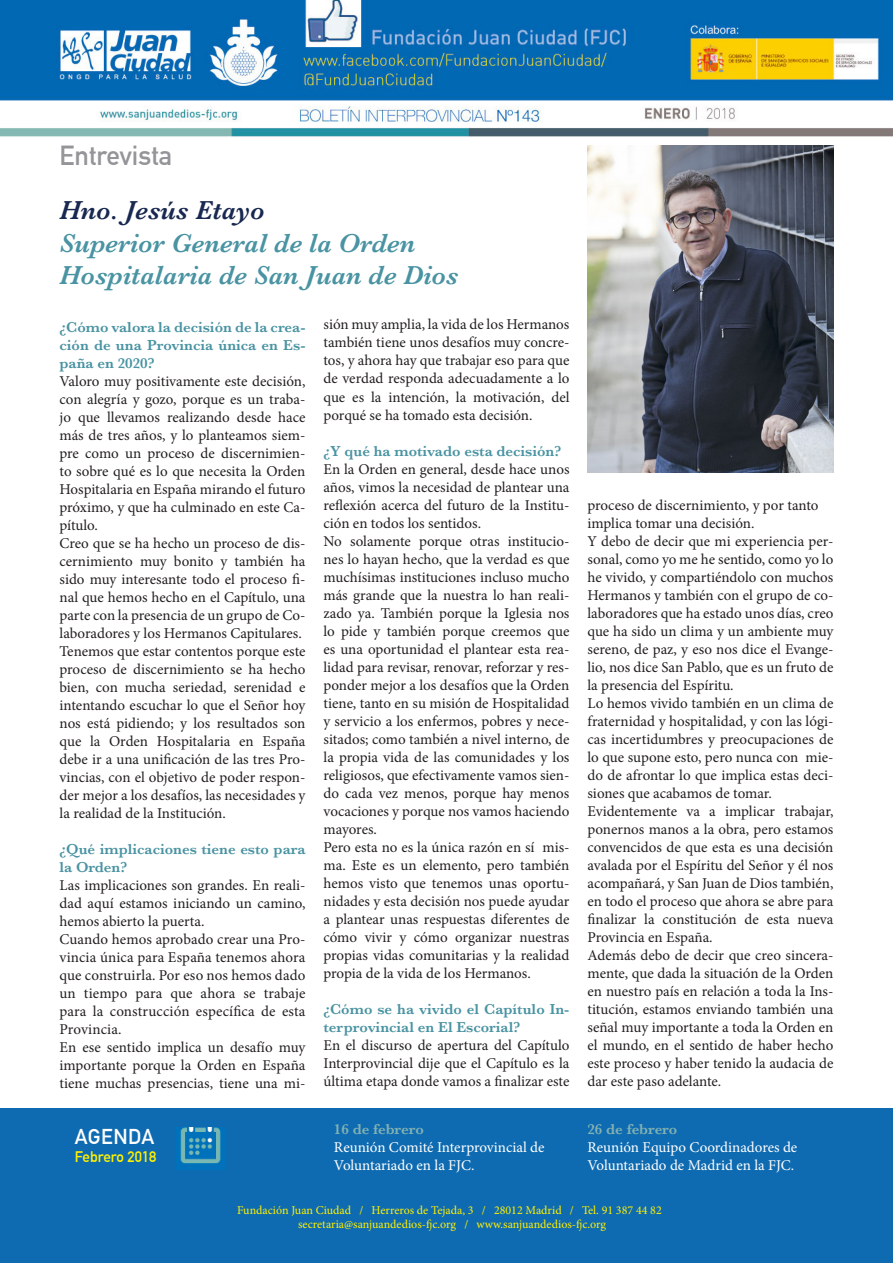
<style>
.page{position:relative;width:893px;height:1263px;background:#fff}
.page>*{position:absolute;margin:0;border:0;box-sizing:border-box;transform-origin:0 0}
.t1{font:italic 600 27px "Baskerville";color:#4993a2}
.t2{font:italic 600 27px "Baskerville";color:#182850}
.t3{font:700 27px "DIN Alternate";color:#939598}
.t4{font:700 21px "DIN Alternate";letter-spacing:.025em;color:#fff}
.t5{font:15px/18px "Minion Pro";color:#231f20;text-align:justify}
.t6{font:600 15px/18px "Baskerville";color:#4993a2}
.t7{font:15px/18px "Minion Pro";color:#fff}
.t8{font:600 15px "Baskerville";color:#82b2b2}
.t9{font:700 15px "DIN Alternate";color:#fff101}
.t10{font:12px "Minion Pro";color:#fff101}
</style>
<div class="page">
<img style="left:0;top:0;width:893px;height:137px">
<img style="left:587px;top:145px;width:246px;height:328px">
<div style="left:0;top:1108px;width:893px;height:155px;background:#0f6bb1"></div>
<img style="left:177px;top:1127px;width:48px;height:42px">
<p class="t3" style="left:60px;top:135px;width:114px">Entrevista</p>
<p class="t2" style="left:60px;top:192px;width:207px">Hno. Jesús Etayo</p>
<p class="t1" style="left:60px;top:225px;width:358px">Superior General de la Orden</p>
<p class="t1" style="left:60px;top:257px;width:401px">Hospitalaria de San Juan de Dios</p>
<p class="t6" style="left:60px;top:318px;width:247px;text-align:justify">¿Cómo valora la decisión de la crea&shy;ción de una Provincia única en Es&shy;paña en 2020?</p>
<p class="t5" style="left:60px;top:372px;width:247px">Valoro muy positivamente este decisión, con alegría y gozo, porque es un traba&shy;jo que llevamos realizando desde hace más de tres años, y lo planteamos siem&shy;pre como un proceso de discernimien&shy;to sobre qué es lo que necesita la Orden Hospitalaria en España mirando el futuro próximo, y que ha culminado en este Ca&shy;pítulo.</p>
<p class="t5" style="left:60px;top:534px;width:247px">Creo que se ha hecho un proceso de dis&shy;cernimiento muy bonito y también ha sido muy interesante todo el proceso fi&shy;nal que hemos hecho en el Capítulo, una parte con la presencia de un grupo de Co&shy;laboradores y los Hermanos Capitulares.</p>
<p class="t5" style="left:60px;top:642px;width:247px">Tenemos que estar contentos porque este proceso de discernimiento se ha hecho bien, con mucha seriedad, serenidad e intentando escuchar lo que el Señor hoy nos está pidiendo; y los resultados son que la Orden Hospitalaria en España debe ir a una unificación de las tres Pro&shy;vincias, con el objetivo de poder respon&shy;der mejor a los desafíos, las necesidades y la realidad de la Institución.</p>
<p class="t6" style="left:60px;top:840px;width:247px">¿Qué implicaciones tiene esto para la Orden?</p>
<p class="t5" style="left:60px;top:876px;width:247px">Las implicaciones son grandes. En reali&shy;dad aquí estamos iniciando un camino, hemos abierto la puerta.</p>
<p class="t5" style="left:60px;top:930px;width:247px">Cuando hemos aprobado crear una Pro&shy;vincia única para España tenemos ahora que construirla. Por eso nos hemos dado un tiempo para que ahora se trabaje para la construcción específica de esta Provincia.</p>
<p class="t5" style="left:60px;top:1038px;width:247px">En ese sentido implica un desafío muy importante porque la Orden en España tiene muchas presencias, tiene una mi-</p>
<p class="t5" style="left:323px;top:316px;width:247px">sión muy amplia, la vida de los Hermanos también tiene unos desafíos muy concre&shy;tos, y ahora hay que trabajar eso para que de verdad responda adecuadamente a lo que es la intención, la motivación, del porqué se ha tomado esta decisión.</p>
<p class="t6" style="left:323px;top:441px;width:239px">¿Y qué ha motivado esta decisión?</p>
<p class="t5" style="left:323px;top:460px;width:247px">En la Orden en general, desde hace unos años, vimos la necesidad de plantear una reflexión acerca del futuro de la Institu&shy;ción en todos los sentidos.</p>
<p class="t5" style="left:323px;top:532px;width:247px">No solamente porque otras institucio&shy;nes lo hayan hecho, que la verdad es que muchísimas instituciones incluso mucho más grande que la nuestra lo han reali&shy;zado ya. También porque la Iglesia nos lo pide y también porque creemos que es una oportunidad el plantear esta rea&shy;lidad para revisar, renovar, reforzar y res&shy;ponder mejor a los desafíos que la Orden tiene, tanto en su misión de Hospitalidad y servicio a los enfermos, pobres y nece&shy;sitados; como también a nivel interno, de la propia vida de las comunidades y los religiosos, que efectivamente vamos sien&shy;do cada vez menos, porque hay menos vocaciones y porque nos vamos haciendo mayores.</p>
<p class="t5" style="left:323px;top:838px;width:247px">Pero esta no es la única razón en sí mis&shy;ma. Este es un elemento, pero también hemos visto que tenemos unas oportu&shy;nidades y esta decisión nos puede ayudar a plantear unas respuestas diferentes de cómo vivir y cómo organizar nuestras propias vidas comunitarias y la realidad propia de la vida de los Hermanos.</p>
<p class="t6" style="left:323px;top:999px;width:247px">¿Cómo se ha vivido el Capítulo In&shy;terprovincial en El Escorial?</p>
<p class="t5" style="left:323px;top:1036px;width:247px">En el discurso de apertura del Capítulo Interprovincial dije que el Capítulo es la última etapa donde vamos a finalizar este</p>
<p class="t5" style="left:587px;top:496px;width:233px">proceso de discernimiento, y por tanto</p>
<p class="t5" style="left:587px;top:514px;width:169px">implica tomar una decisión.</p>
<p class="t5" style="left:587px;top:532px;width:247px">Y debo de decir que mi experiencia per&shy;sonal, como yo me he sentido, como yo lo he vivido, y compartiéndolo con muchos Hermanos y también con el grupo de co&shy;laboradores que ha estado unos días, creo que ha sido un clima y un ambiente muy sereno, de paz, y eso nos dice el Evange&shy;lio, nos dice San Pablo, que es un fruto de la presencia del Espíritu.</p>
<p class="t5" style="left:587px;top:694px;width:247px">Lo hemos vivido también en un clima de fraternidad y hospitalidad, y con las lógi&shy;cas incertidumbres y preocupaciones de lo que supone esto, pero nunca con mie&shy;do de afrontar lo que implica estas deci&shy;siones que acabamos de tomar.</p>
<p class="t5" style="left:587px;top:802px;width:247px">Evidentemente va a implicar trabajar, ponernos manos a la obra, pero estamos convencidos de que esta es una decisión avalada por el Espíritu del Señor y él nos acompañará, y San Juan de Dios también, en todo el proceso que ahora se abre para finalizar la constitución de esta nueva Provincia en España.</p>
<p class="t5" style="left:587px;top:946px;width:247px">Además debo de decir que creo sincera&shy;mente, que dada la situación de la Orden en nuestro país en relación a toda la Ins&shy;titución, estamos enviando también una señal muy importante a toda la Orden en el mundo, en el sentido de haber hecho este proceso y haber tenido la audacia de dar este paso adelante.</p>
<p class="t4" style="left:75px;top:1120px;width:81px">AGENDA</p>
<p class="t9" style="left:75px;top:1145px;width:83px">Febrero 2018</p>
<p class="t8" style="left:587px;top:1118px;width:91px">26 de febrero</p>
<p class="t7" style="left:587px;top:1138px;width:211px">Reunión Equipo Coordinadores de<br>Voluntariado de Madrid en la FJC.</p>
<p class="t10" style="left:237px;top:1202px;width:426px">Fundación Juan Ciudad / Herreros de Tejada, 3 / 28012 Madrid / Tel. 91 387 44 82</p>
<p class="t10" style="left:298px;top:1216px;width:310px">secretaria@sanjuandedios-fjc.org / www.sanjuandedios-fjc.org</p>
<p class="t8" style="left:334px;top:1118px;width:91px">16 de febrero</p>
<p class="t7" style="left:334px;top:1138px;width:212px">Reunión Comité Interprovincial de<br>Voluntariado en la FJC.</p>
</div>
